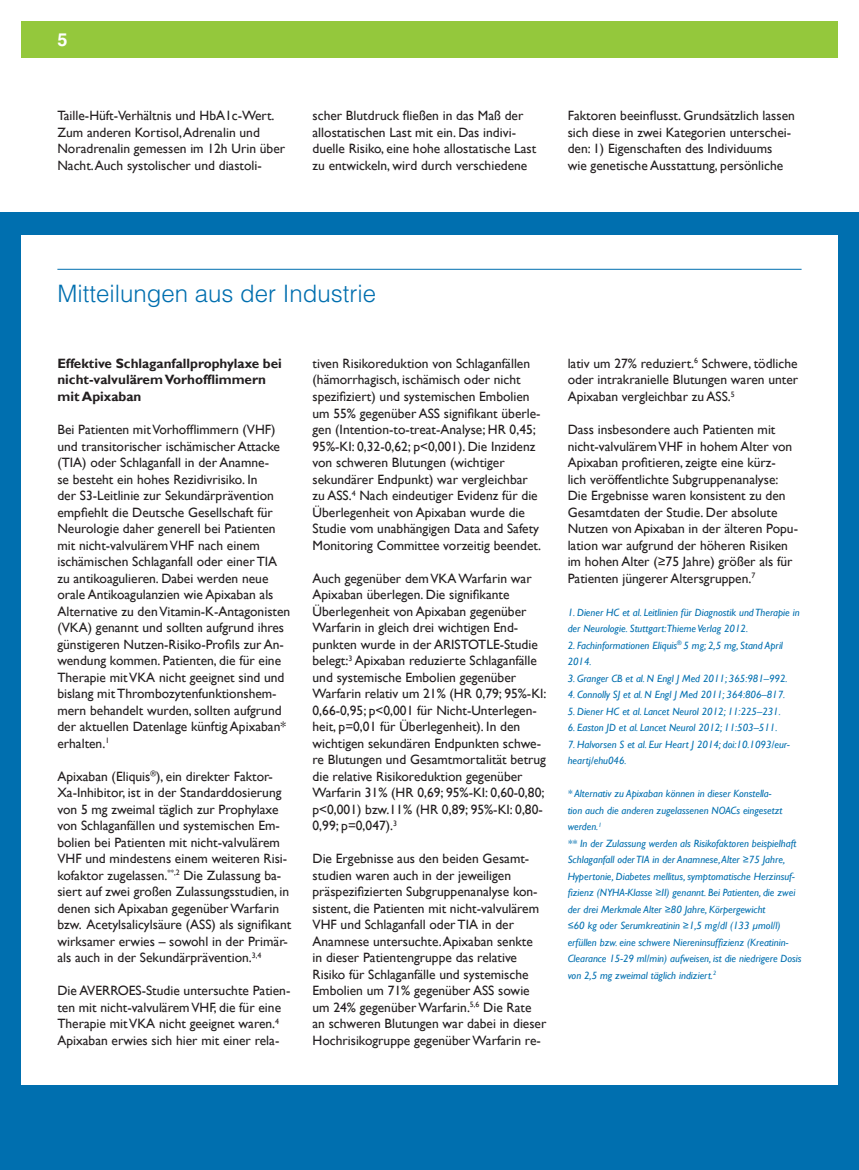
<style>
.page{position:relative;width:859px;height:1170px;background:#fff}
.page>*{position:absolute;margin:0;border:0;box-sizing:border-box;transform-origin:0 0}
.t1{font:300 24px "Helvetica LT Std";color:#006faf}
.t2{font:700 18px "Helvetica LT Std";color:#fff}
.t3{font:13.5px/16.5px "Gill Sans";color:#231f20}
.t4{font:700 13.5px/16.5px "Gill Sans";color:#231f20}
.t5{font:italic 10.5px/16.5px "Gill Sans";color:#006faf}
</style>
<div class="page">
<div style="left:0;top:213px;width:859px;height:956px;background:#006faf"></div>
<div style="left:21px;top:21px;width:817px;height:36px;background:#94c83c"></div>
<div style="left:21px;top:236px;width:817px;height:848px;background:#fff"></div>
<hr style="left:57px;top:269px;width:744px;height:1px;background:#006faf">
<h2 class="t2" style="left:57px;top:29px;width:12px">5</h2>
<p class="t3" style="left:57px;top:108px;width:229px">Taille-Hüft-Verhältnis und HbA1c-Wert.<br>Zum anderen Kortisol, Adrenalin und Noradrenalin gemessen im 12h Urin über Nacht. Auch systolischer und diastoli-</p>
<p class="t3" style="left:313px;top:108px;width:225px">scher Blutdruck fließen in das Maß der allostatischen Last mit ein. Das indivi&shy;duelle Risiko, eine hohe allostatische Last zu entwickeln, wird durch verschiedene</p>
<p class="t3" style="left:568px;top:108px;width:229px">Faktoren beeinflusst. Grundsätzlich lassen sich diese in zwei Kategorien unterschei&shy;den: 1) Eigenschaften des Individuums<br>wie genetische Ausstattung, persönliche</p>
<h1 class="t1" style="left:57px;top:278px;width:320px">Mitteilungen aus der Industrie</h1>
<p class="t4" style="left:57px;top:355px;width:226px">Effektive Schlaganfallprophylaxe bei nicht-valvulärem Vorhofflimmern mit Apixaban</p>
<p class="t3" style="left:57px;top:421px;width:234px">Bei Patienten mit Vorhofflimmern (VHF) und transitorischer ischämischer Attacke (TIA) oder Schlaganfall in der Anamne-<br>se besteht ein hohes Rezidivrisiko. In<br>der S3-Leitlinie zur Sekundärprävention empfiehlt die Deutsche Gesellschaft für Neurologie daher generell bei Patienten mit nicht-valvulärem VHF nach einem ischämischen Schlaganfall oder einer TIA zu antikoagulieren. Dabei werden neue orale Antikoagulanzien wie Apixaban als Alternative zu den Vitamin-K-Antagonisten (VKA) genannt und sollten aufgrund ihres günstigeren Nutzen-Risiko-Profils zur An&shy;wendung kommen. Patienten, die für eine Therapie mit VKA nicht geeignet sind und bislang mit Thrombozytenfunktionshem&shy;mern behandelt wurden, sollten aufgrund der aktuellen Datenlage künftig Apixaban* erhalten.<sup>1</sup></p>
<p class="t3" style="left:57px;top:768px;width:235px">Apixaban (Eliquis<sup>®</sup>), ein direkter Faktor-Xa-Inhibitor, ist in der Standarddosierung von 5 mg zweimal täglich zur Prophylaxe von Schlaganfällen und systemischen Em&shy;bolien bei Patienten mit nicht-valvulärem VHF und mindestens einem weiteren Risi&shy;kofaktor zugelassen.<sup>**,2</sup> Die Zulassung ba&shy;siert auf zwei großen Zulassungsstudien, in denen sich Apixaban gegenüber Warfarin bzw. Acetylsalicylsäure (ASS) als signifikant wirksamer erwies – sowohl in der Primär&shy;als auch in der Sekundärprävention.<sup>3,4</sup></p>
<p class="t3" style="left:57px;top:982px;width:234px">Die AVERROES-Studie untersuchte Patien&shy;ten mit nicht-valvulärem VHF, die für eine Therapie mit VKA nicht geeignet waren.<sup>4<br></sup>Apixaban erwies sich hier mit einer rela-</p>
<p class="t3" style="left:313px;top:355px;width:230px">tiven Risikoreduktion von Schlaganfällen (hämorrhagisch, ischämisch oder nicht spezifiziert) und systemischen Embolien um 55% gegenüber ASS signifikant überle&shy;gen (Intention-to-treat-Analyse; HR 0,45; 95%-KI: 0,32-0,62; p&lt;0,001). Die Inzidenz von schweren Blutungen (wichtiger sekundärer Endpunkt) war vergleichbar zu ASS.<sup>4</sup> Nach eindeutiger Evidenz für die Überlegenheit von Apixaban wurde die Studie vom unabhängigen Data and Safety Monitoring Committee vorzeitig beendet.</p>
<p class="t3" style="left:313px;top:570px;width:235px">Auch gegenüber dem VKA Warfarin war Apixaban überlegen. Die signifikante Überlegenheit von Apixaban gegenüber Warfarin in gleich drei wichtigen End&shy;punkten wurde in der ARISTOTLE-Studie belegt:<sup>3</sup> Apixaban reduzierte Schlaganfälle und systemische Embolien gegenüber Warfarin relativ um 21% (HR 0,79; 95%-KI:<br>0,66-0,95; p&lt;0,001 für Nicht-Unterlegen&shy;heit, p=0,01 für Überlegenheit). In den wichtigen sekundären Endpunkten schwe&shy;re Blutungen und Gesamtmortalität betrug die relative Risikoreduktion gegenüber Warfarin 31% (HR 0,69; 95%-KI: 0,60-0,80; p&lt;0,001) bzw.11% (HR 0,89; 95%-KI: 0,80- 0,99; p=0,047).<sup>3</sup></p>
<p class="t3" style="left:313px;top:850px;width:235px">Die Ergebnisse aus den beiden Gesamt&shy;studien waren auch in der jeweiligen präspezifizierten Subgruppenanalyse kon&shy;sistent, die Patienten mit nicht-valvulärem VHF und Schlaganfall oder TIA in der Anamnese untersuchte. Apixaban senkte<br>in dieser Patientengruppe das relative Risiko für Schlaganfälle und systemische Embolien um 71% gegenüber ASS sowie um 24% gegenüber Warfarin.<sup>5,6</sup> Die Rate an schweren Blutungen war dabei in dieser Hochrisikogruppe gegenüber Warfarin re-</p>
<p class="t3" style="left:568px;top:355px;width:232px;text-align:justify">lativ um 27% reduziert.<sup>6</sup> Schwere, tödliche oder intrakranielle Blutungen waren unter Apixaban vergleichbar zu ASS.<sup>5</sup></p>
<p class="t3" style="left:568px;top:421px;width:232px">Dass insbesondere auch Patienten mit nicht-valvulärem VHF in hohem Alter von Apixaban profitieren, zeigte eine kürz-<br>lich veröffentlichte Subgruppenanalyse:<br>Die Ergebnisse waren konsistent zu den Gesamtdaten der Studie. Der absolute Nutzen von Apixaban in der älteren Popu&shy;lation war aufgrund der höheren Risiken im hohen Alter (≥75 Jahre) größer als für Patienten jüngerer Altersgruppen.<sup>7</sup></p>
<p class="t5" style="left:568px;top:604px;width:233px">1. Diener HC et al. Leitlinien für Diagnostik und Therapie in der Neurologie. Stuttgart:Thieme Verlag 2012.</p>
<p class="t5" style="left:568px;top:637px;width:217px">2. Fachinformationen Eliquis<sup>®</sup> 5 mg; 2,5 mg, Stand April<br>2014.</p>
<p class="t5" style="left:568px;top:670px;width:221px">3. Granger CB et al. N Engl J Med 2011; 365:981–992.</p>
<p class="t5" style="left:568px;top:686px;width:219px">4. Connolly SJ et al. N Engl J Med 2011; 364:806–817.</p>
<p class="t5" style="left:568px;top:703px;width:215px">5. Diener HC et al. Lancet Neurol 2012; 11:225–231.</p>
<p class="t5" style="left:568px;top:719px;width:211px">6. Easton JD et al. Lancet Neurol 2012; 11:503–511.</p>
<p class="t5" style="left:568px;top:736px;width:224px">7. Halvorsen S et al. Eur Heart J 2014; doi:10.1093/eur&shy;heartj/ehu046.</p>
<p class="t5" style="left:568px;top:785px;width:235px">* Alternativ zu Apixaban können in dieser Konstella-<br>tion auch die anderen zugelassenen NOACs eingesetzt werden.<sup>1<br></sup>** In der Zulassung werden als Risikofaktoren beispielhaft Schlaganfall oder TIA in der Anamnese, Alter ≥75 Jahre, Hypertonie, Diabetes mellitus, symptomatische Herzinsuf&shy;fizienz (NYHA-Klasse ≥II) genannt. Bei Patienten, die zwei der drei Merkmale Alter ≥80 Jahre, Körpergewicht<br>≤60 kg oder Serumkreatinin ≥1,5 mg/dl (133 μmol/l) erfüllen bzw. eine schwere Niereninsuffizienz (Kreatinin-Clearance 15-29 ml/min) aufweisen, ist die niedrigere Dosis von 2,5 mg zweimal täglich indiziert.<sup>2</sup></p>
</div>
